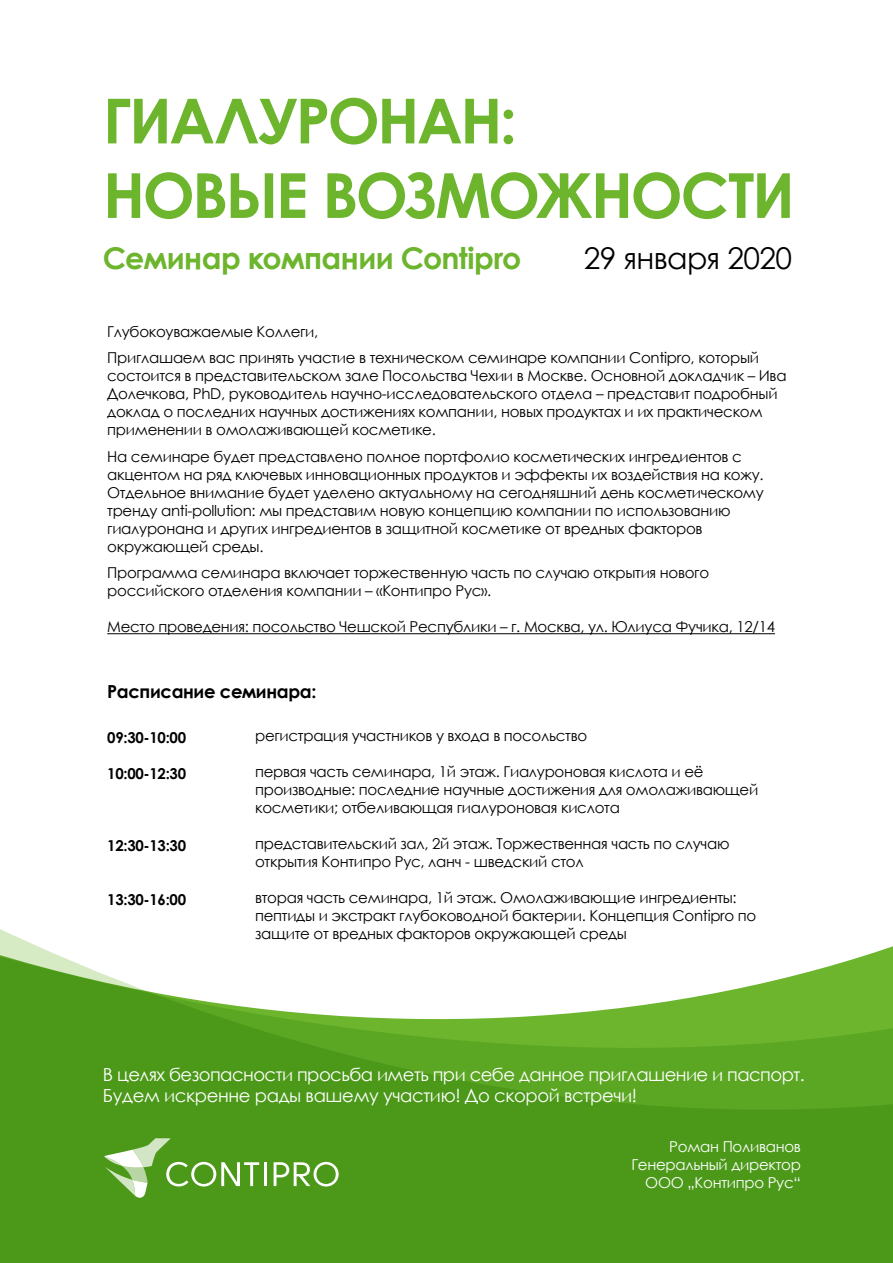
<style>
.page{position:relative;width:893px;height:1263px;background:#fff}
.page>*{position:absolute;margin:0;border:0;box-sizing:border-box;transform-origin:0 0}
.t1{font:700 62.1px/74.6px "Century Gothic";letter-spacing:-.04em;color:#6cb52d}
.t2{font:700 30px "Century Gothic";letter-spacing:-.02em;color:#6cb52d}
.t3{font:30px "Century Gothic";letter-spacing:-.02em;color:#000}
.t4{font:18px/21.6px "Century Gothic";letter-spacing:-.03em;color:#fff}
.t5{font:700 18px "Century Gothic";letter-spacing:-.02em;color:#000}
.t6{font:15px/18px "Century Gothic";letter-spacing:-.02em;color:#000}
.t7{font:15px/18px "Century Gothic";letter-spacing:-.02em;color:#fff;text-align:right}
.t8{font:700 15px "Century Gothic";letter-spacing:-.02em;color:#000}
</style>
<div class="page">
<hr style="left:107px;top:633px;width:668px;height:1px;background:#000">
<svg style="left:0;top:929px;width:893px;height:334px;fill:#4c991a"></svg>
<svg style="left:104px;top:1138px;width:155px;height:60px;background:#6fad47"></svg>
<hr style="left:264px;top:1162px;width:3px;height:24px;background:#fff">
<svg style="left:274px;top:1162px;width:65px;height:24px"></svg>
<h1 class="t1" style="left:103px;top:81px;width:693px">ГИАЛУРОНАН:<br>НОВЫЕ ВОЗМОЖНОСТИ</h1>
<h2 class="t2" style="left:103px;top:235px;width:420px">Семинар компании Contipro</h2>
<h2 class="t3" style="left:584px;top:237px;width:210px">29 января 2020</h2>
<p class="t6" style="left:107px;top:318px;width:653px;line-height:26.5px">Глубокоуважаемые Коллеги,<br>Приглашаем вас принять участие в техническом семинаре компании Contipro, который</p>
<p class="t6" style="left:107px;top:367px;width:681px">состоится в представительском зале Посольства Чехии в Москве. Основной докладчик – Ива Долечкова, PhD, руководитель научно-исследовательского отдела – представит подробный доклад о последних научных достижениях компании, новых продуктах и их практическом применении в омолаживающей косметике.</p>
<p class="t6" style="left:107px;top:447px;width:658px">На семинаре будет представлено полное портфолио косметических ингредиентов с акцентом на ряд ключевых инновационных продуктов и эффекты их воздействия на кожу.<br>Отдельное внимание будет уделено актуальному на сегодняшний день косметическому тренду anti-pollution: мы представим новую концепцию компании по использованию гиалуронана и других ингредиентов в защитной косметике от вредных факторов окружающей среды.</p>
<p class="t6" style="left:107px;top:564px;width:603px">Программа семинара включает торжественную часть по случаю открытия нового российского отделения компании – «Контипро Рус».</p>
<p class="t6" style="left:107px;top:618px;width:669px">Место проведения: посольство Чешской Республики – г. Москва, ул. Юлиуса Фучика, 12/14</p>
<p class="t5" style="left:107px;top:678px;width:211px">Расписание семинара:</p>
<p class="t8" style="left:107px;top:726px;width:80px">09:30-10:00</p>
<p class="t8" style="left:107px;top:762px;width:80px">10:00-12:30</p>
<p class="t8" style="left:107px;top:834px;width:80px">12:30-13:30</p>
<p class="t8" style="left:107px;top:888px;width:80px">13:30-16:00</p>
<p class="t6" style="left:255px;top:726px;width:334px">регистрация участников у входа в посольство</p>
<p class="t6" style="left:255px;top:762px;width:505px">первая часть семинара, 1й этаж. Гиалуроновая кислота и её производные: последние научные достижения для омолаживающей косметики; отбеливающая гиалуроновая кислота</p>
<p class="t6" style="left:255px;top:834px;width:476px">представительский зал, 2й этаж. Торжественная часть по случаю открытия Контипро Рус, ланч - шведский стол</p>
<p class="t6" style="left:255px;top:888px;width:503px">вторая часть семинара, 1й этаж. Омолаживающие ингредиенты: пептиды и экстракт глубоководной бактерии. Концепция Contipro по защите от вредных факторов окружающей среды</p>
<p class="t4" style="left:103px;top:1063px;width:703px">В целях безопасности просьба иметь при себе данное приглашение и паспорт.<br>Будем искренне рады вашему участию! До скорой встречи!</p>
<p class="t7" style="left:631px;top:1137px;width:171px">Роман Поливанов<br>Генеральный директор<br>ООО „Контипро Рус“</p>
</div>
